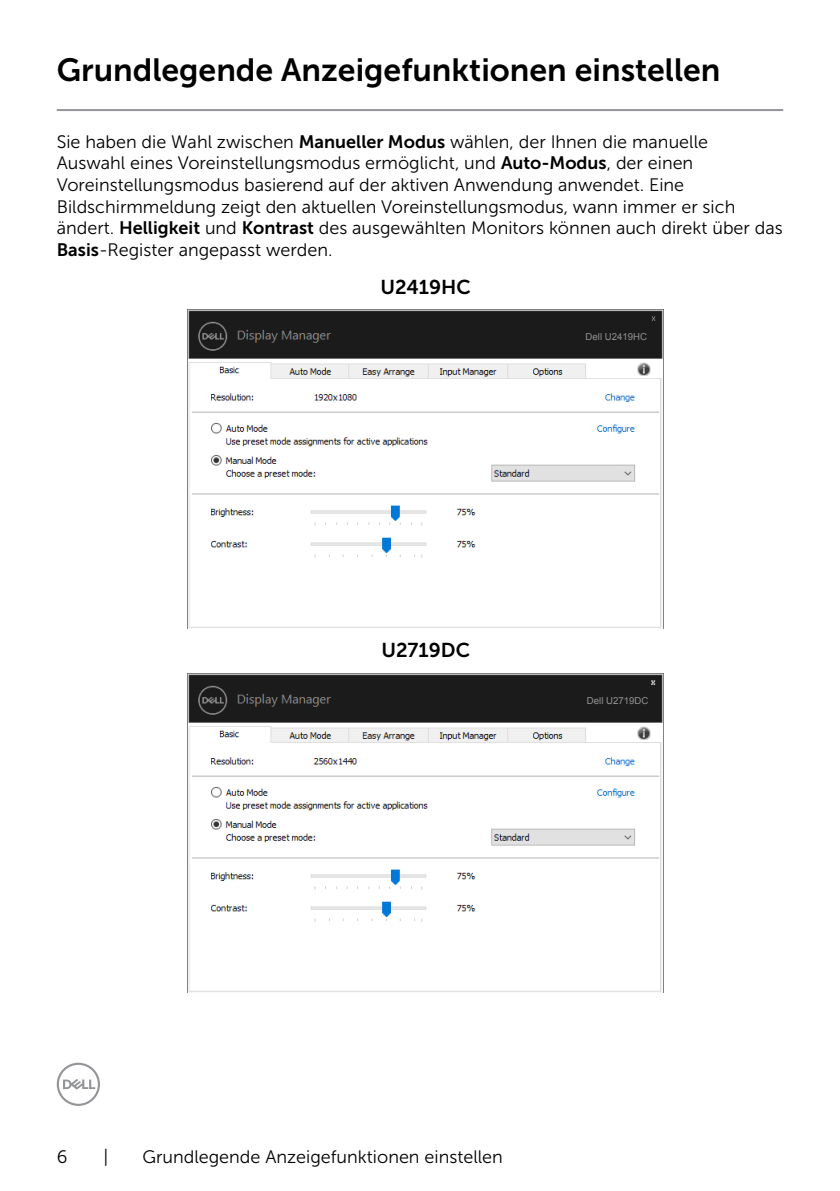
<style>
.page{position:relative;width:840px;height:1191px;background:#fff}
.page>*{position:absolute;margin:0;border:0;box-sizing:border-box;transform-origin:0 0}
.t1{font:32px "Museo Sans For Dell 700";color:#000}
.t2{font:20px "Museo Sans For Dell 700";color:#000}
.t3{font:18px/21.6px "Museo Sans For Dell 300";color:#000}
.t4{font:9.6px "Arial";color:#939393}
.s1{font-family:"Museo Sans For Dell 700"}
</style>
<div class="page">
<svg style="left:57px;top:1062px;width:43px;height:44px"></svg>
<hr style="left:57px;top:109px;width:725px;height:2px;background:#939598">
<img style="left:187px;top:309px;width:476px;height:320px">
<div style="left:545px;top:330px;width:103px;height:11px;background:#1b1b1b"></div>
<img style="left:188px;top:673px;width:475px;height:319px">
<div style="left:545px;top:694px;width:103px;height:11px;background:#1b1b1b"></div>
<h1 class="t1" style="left:57px;top:52px;width:665px">Grundlegende Anzeigefunktionen einstellen</h1>
<p class="t3" style="left:57px;top:131px;width:727px">Sie haben die Wahl zwischen <span class="s1">Manueller Modus</span> wählen, der Ihnen die manuelle<br>Auswahl eines Voreinstellungsmodus ermöglicht, und <span class="s1">Auto-Modus</span>, der einen Voreinstellungsmodus basierend auf der aktiven Anwendung anwendet. Eine Bildschirmmeldung zeigt den aktuellen Voreinstellungsmodus, wann immer er sich ändert. <span class="s1">Helligkeit</span> und <span class="s1">Kontrast</span> des ausgewählten Monitors können auch direkt über das <span class="s1">Basis</span>-Register angepasst werden.</p>
<p class="t2" style="left:380px;top:276px;width:92px">U2419HC</p>
<p class="t4" style="left:585px;top:330px;width:63px">Dell U2419HC</p>
<p class="t2" style="left:381px;top:639px;width:90px">U2719DC</p>
<p class="t4" style="left:586px;top:694px;width:63px">Dell U2719DC</p>
<p class="t3" style="left:57px;top:1145px;width:12px">6</p>
<p class="t3" style="left:103px;top:1145px;width:6px">|</p>
<p class="t3" style="left:142px;top:1145px;width:362px">Grundlegende Anzeigefunktionen einstellen</p>
</div>
